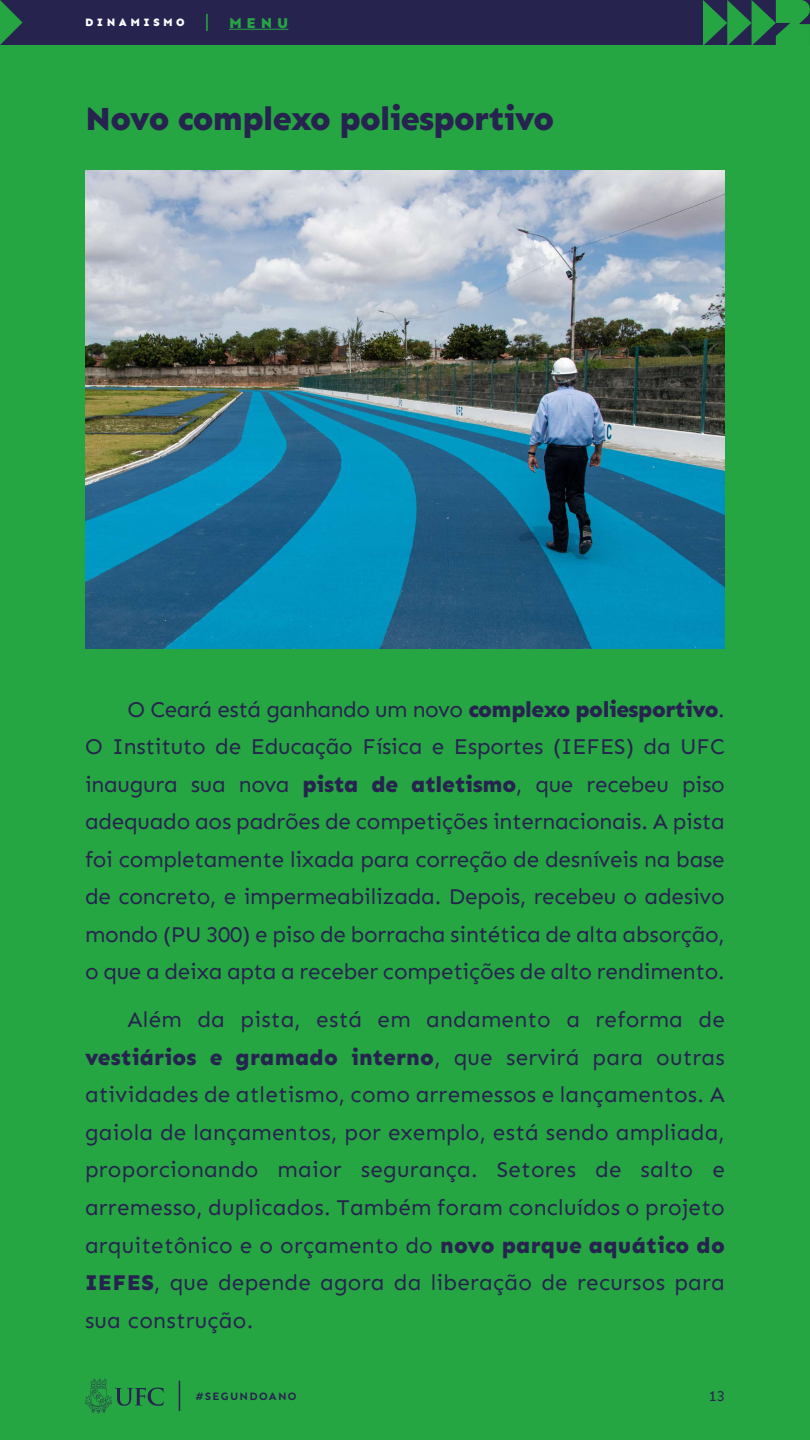
<style>
.page{position:relative;width:810px;height:1440px;background:#26a642}
.page>*{position:absolute;margin:0;border:0;box-sizing:border-box;transform-origin:0 0}
.t1{font:800 33.75px "Sen";letter-spacing:-.02em;color:#26244f}
.t2{font:22.5px/37.5px "Sen";color:#26244f;text-align:justify}
.t3{font:800 15px "Sen";color:#26a642}
.t4{font:15px "Sen";color:#26244f}
.t5{font:700 11.25px "Sen";letter-spacing:.11em;color:#26244f}
.t6{font:800 11.25px "Sen";letter-spacing:.31em;color:#fff}
.s1{font-weight:800}
</style>
<div class="page">
<svg style="left:85px;top:1378px;width:79px;height:35px"></svg>
<div style="left:0;top:0;width:810px;height:45px;background:#26244f"></div>
<svg style="left:0;top:0;width:23px;height:45px"></svg>
<hr style="left:179px;top:1381px;width:1px;height:30px;background:#26244f">
<svg style="left:703px;top:0;width:107px;height:45px"></svg>
<hr style="left:229px;top:29px;width:59px;height:1px;background:#26a642">
<svg style="left:206px;top:14px;width:2px;height:17px"></svg>
<img style="left:85px;top:171px;width:640px;height:477px">
<p class="t6" style="left:85px;top:16px;width:101px">DINAMISMO</p>
<p class="t3" style="left:229px;top:14px;width:61px">MENU</p>
<h1 class="t1" style="left:85px;top:100px;width:471px">Novo complexo poliesportivo</h1>
<p class="t2" style="left:85px;top:691px;width:641px;text-indent:43px">O Ceará está ganhando um novo <span class="s1">complexo poliesportivo</span>.<br>O Instituto de Educação Física e Esportes (IEFES) da UFC inaugura sua nova <span class="s1">pista de atletismo</span>, que recebeu piso adequado aos padrões de competições internacionais. A pista foi completamente lixada para correção de desníveis na base de concreto, e impermeabilizada. Depois, recebeu o adesivo mondo (PU 300) e piso de borracha sintética de alta absorção, o que a deixa apta a receber competições de alto rendimento.</p>
<p class="t2" style="left:85px;top:1001px;width:641px;text-indent:43px">Além da pista, está em andamento a reforma de <span class="s1">vestiários e gramado interno</span>, que servirá para outras atividades de atletismo, como arremessos e lançamentos. A gaiola de lançamentos, por exemplo, está sendo ampliada, proporcionando maior segurança. Setores de salto e arremesso, duplicados. Também foram concluídos o projeto arquitetônico e o orçamento do <span class="s1">novo parque aquático do IEFES</span>, que depende agora da liberação de recursos para sua construção.</p>
<p class="t5" style="left:195px;top:1390px;width:103px">#SEGUNDOANO</p>
<p class="t4" style="left:709px;top:1387px;width:18px">13</p>
</div>
